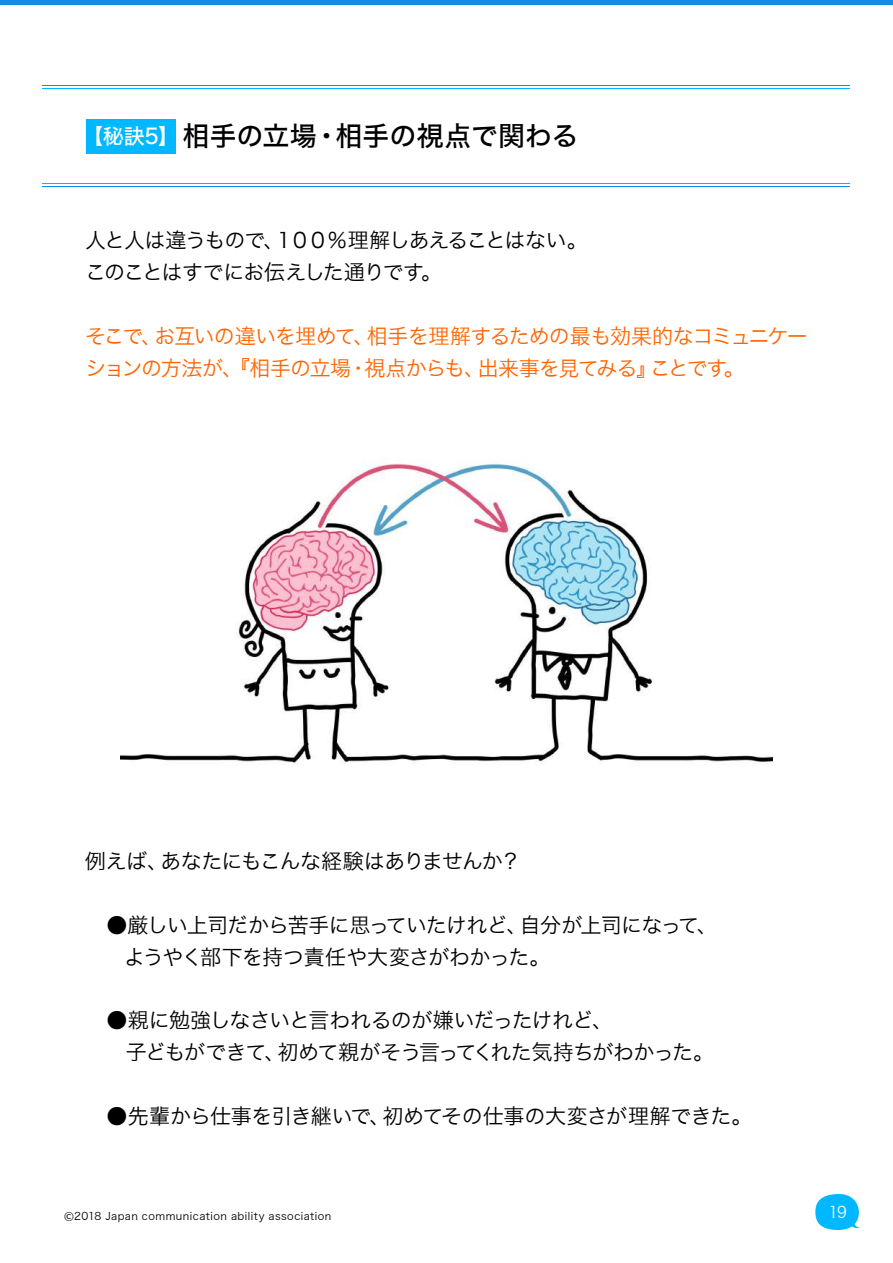
<style>
.page{position:relative;width:893px;height:1263px;background:#fff}
.page>*{position:absolute;margin:0;border:0;box-sizing:border-box;transform-origin:0 0}
.t1{font:27px "Hiragino Kaku W5 90 msp RKSJ H";letter-spacing:-.005em;color:#000}
.t2{font:21px/32px "Hiragino Kaku W3 90 msp RKSJ H";letter-spacing:-.04em;color:#000}
.t3{font:21px "Hiragino Kaku W3 90 msp RKSJ H";letter-spacing:-.045em;color:#ff6400}
.t4{font:21px "Hiragino Kaku W3 90 msp RKSJ H";letter-spacing:-.065em;color:#000}
.t5{font:21px "Hiragino Kaku W5 90 msp RKSJ H";color:#fff}
.t6{font:15.75px "Hiragino Kaku W3 90 msp RKSJ H";color:#fff;scale:.95 1}
.t7{font:10.5px "Hiragino Kaku W3 90 msp RKSJ H";letter-spacing:.045em;color:#000}
.s1{font-family:"Meiryo"}
</style>
<div class="page">
<hr style="left:0;top:0;width:893px;height:4px;background:#118de3">
<svg style="left:815px;top:1193px;width:45px;height:37px"></svg>
<hr style="left:43px;top:85px;width:807px;height:1px;background:#118de3">
<hr style="left:43px;top:187px;width:807px;height:1px;background:#118de3">
<hr style="left:43px;top:183px;width:807px;height:1px;background:#00b8ff">
<hr style="left:43px;top:88px;width:807px;height:1px;background:#00b8ff">
<div style="left:86px;top:119px;width:89px;height:34px;background:#00b8ff"></div>
<img style="left:120px;top:459px;width:653px;height:306px">
<p class="t5" style="left:83px;top:125px;width:98px">【秘訣5】</p>
<p class="t1" style="left:336px;top:122px;width:244px">相手の視点で関わる</p>
<p class="t1" style="left:183px;top:122px;width:159px">相手の立場・</p>
<p class="t4" style="left:85px;top:229px;width:504px">人と人は違うもので１００％理解しあえることはない。</p>
<p class="t2" style="left:263px;top:225px;width:22px">、</p>
<p class="t2" style="left:85px;top:257px;width:341px">このことはすでにお伝えした通りです</p>
<p class="t2" style="left:421px;top:257px;width:22px">。</p>
<p class="t3" style="left:85px;top:325px;width:79px">そこで、</p>
<p class="t3" style="left:367px;top:325px;width:443px">相手を理解するための最も効果的なコミュニケー</p>
<p class="t3" style="left:155px;top:325px;width:221px">お互いの違いを埋めて、</p>
<p class="t3" style="left:85px;top:357px;width:268px">ションの方法が、『相手の立場</p>
<p class="t3" style="left:365px;top:357px;width:122px">視点からも、</p>
<p class="t3" style="left:348px;top:357px;width:22px">・</p>
<p class="t3" style="left:478px;top:357px;width:181px">出来事を見てみる』</p>
<p class="t3" style="left:650px;top:357px;width:79px">ことです</p>
<p class="t3" style="left:724px;top:357px;width:22px">。</p>
<p class="t2" style="left:85px;top:846px;width:84px">例えば、</p>
<p class="t2" style="left:161px;top:846px;width:362px">あなたにもこんな経験はありませんか?</p>
<p class="t2" style="left:520px;top:910px;width:199px">自分が上司になって、</p>
<p class="t2" style="left:124px;top:910px;width:428px;text-indent:-39px">　●厳しい上司だから苦手に思っていたけれど、ようやく部下を持つ責任や大変さがわかった。</p>
<p class="t2" style="left:278px;top:1005px;width:438px;text-indent:-193px">　●親に勉強しなさいと言われるのが嫌いだったけれど、<br>初めて親がそう言ってくれた気持ちがわかった。</p>
<p class="t4" style="left:126px;top:1042px;width:161px">子どもができて、</p>
<p class="t2" style="left:383px;top:1101px;width:371px">初めてその仕事の大変さが理解できた。</p>
<p class="t2" style="left:85px;top:1101px;width:307px">　●先輩から仕事を引き継いで、</p>
<p class="t7" style="left:64px;top:1211px;width:269px"><span class="s1">©</span>2018 Japan communication ability association</p>
<p class="t6" style="left:828px;top:1204px;width:21px">19</p>
</div>
